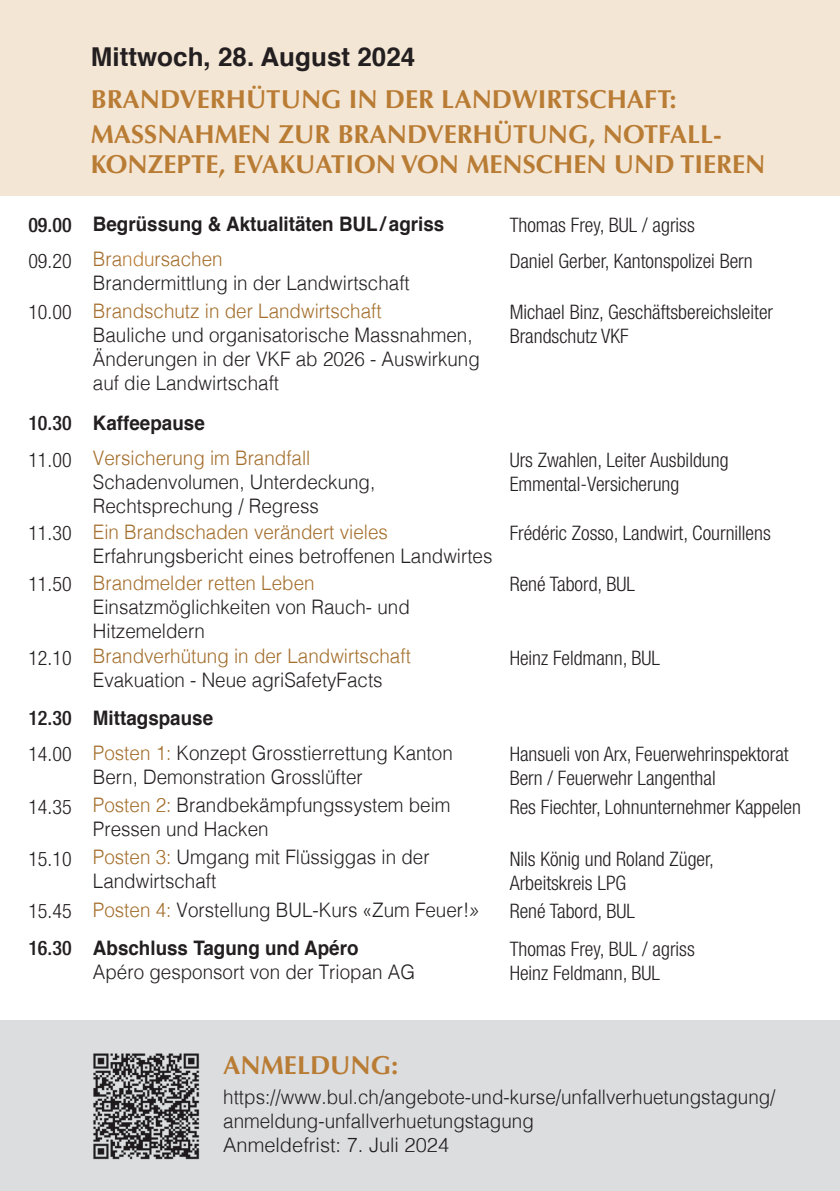
<style>
.page{position:relative;width:840px;height:1191px;background:#fff}
.page>*{position:absolute;margin:0;border:0;box-sizing:border-box;transform-origin:0 0}
.t1{font:700 26px/35.6px "Optima";color:#b97c34}
.t2{font:700 26px "Helvetica";color:#231f20}
.t3{font:300 20px/24px "Helvetica";color:#231f20;scale:.94 1}
.t4{font:300 condensed 20px/24px "Helvetica Neue";color:#231f20}
.t5{font:300 20px/35.2px "Helvetica";color:#a46e2c;scale:.94 1}
.t6{font:700 20px "Helvetica";color:#231f20;scale:.94 1}
.s1{font-family:"Helvetica Neue";font-weight:500;font-stretch:condensed}
.s2{font-family:"Helvetica Neue";font-stretch:condensed}
.s3{color:#a46e2c}
.s4{color:#b97c34}
.s5{font-family:"Helvetica Neue";font-weight:500;font-stretch:condensed;color:#231f20}
.s6{font-weight:700;color:#231f20}
.s7{font-family:"Helvetica Neue";font-stretch:condensed;color:#231f20}
.s8{color:#231f20}
.s9{font-weight:700}
.s10{font-family:"Calibri"}
.s11{font-family:"Frutiger LT Std";font-style:italic}
</style>
<div class="page">
<div style="left:0;top:0;width:839px;height:196px;background:#f4e6d5"></div>
<div style="left:0;top:1020px;width:839px;height:171px;background:#dcdddf"></div>
<img style="left:93px;top:1053px;width:107px;height:107px">
<h1 class="t2" style="left:91px;top:36px;width:326px">Mittwoch, 28. August 2024</h1>
<h1 class="t1" style="left:91px;top:81px;width:632px">BRANDVERHÜTUNG IN DER LANDWIRTSCHAFT:<br>MASSNAHMEN ZUR BRANDVERHÜTUNG, NOTFALL-</h1>
<h1 class="t1" style="left:91px;top:147px;width:675px">KONZEPTE, EVAKUATION VON MENSCHEN UND TIEREN</h1>
<p class="t6" style="left:28px;top:208px;width:444px"><span class="s1">09.00</span> Begrüssung &amp; Aktualitäten BUL/ agriss</p>
<p class="t4" style="left:509px;top:212px;width:186px">Thomas Frey, BUL / agriss</p>
<p class="t3" style="left:93px;top:246px;width:338px;text-indent:-64px"><span class="s2">09.20</span> <span class="s3">Bra</span><span class="s4">ndu</span><span class="s3">rsachen<br></span>Brandermittlung in der Landwirtschaft</p>
<p class="t4" style="left:509px;top:249px;width:244px">Daniel Gerber, Kantonspolizei Bern</p>
<p class="t3" style="left:93px;top:297px;width:413px;text-indent:-64px"><span class="s2">10.00</span> <span class="s3">Brandschutz in der Landwirtschaft<br></span>Bauliche und organisatorische Massnahmen, Änderungen in der VKF ab 2026 - Auswirkung auf die Landwirtschaft</p>
<p class="t4" style="left:509px;top:300px;width:265px">Michael Binz, Geschäftsbereichsleiter<br>Brandschutz VKF</p>
<p class="t5" style="left:28px;top:403px;width:301px"><span class="s5">10.30</span> <span class="s6">Kaffeepause<br></span><span class="s7">11.00</span> Versicherung im Brandfall</p>
<p class="t3" style="left:93px;top:468px;width:302px">Schadenvolumen, Unterdeckung,<br>Rechtsprechung / Regress</p>
<p class="t4" style="left:509px;top:447px;width:220px">Urs Zwahlen, Leiter Ausbildung<br>Emmental-Versicherung</p>
<p class="t3" style="left:93px;top:518px;width:426px;text-indent:-64px"><span class="s2">11.30</span> <span class="s3">Ein Brandschaden verändert vieles<br></span>Erfahrungsbericht eines betroffenen Landwirtes</p>
<p class="t4" style="left:509px;top:521px;width:262px">Frédéric Zosso, Landwirt, Cournillens</p>
<p class="t3" style="left:93px;top:569px;width:338px;text-indent:-64px"><span class="s2">11.50</span> <span class="s3">Brandmelder retten Leben<br></span>Einsatzmöglichkeiten von Rauch- und<br>Hitzemeldern</p>
<p class="t4" style="left:509px;top:572px;width:127px">René Tabord, BUL</p>
<p class="t5" style="left:93px;top:643px;width:339px;line-height:24px;text-indent:-64px"><span class="s7">12.10</span> Brandverhütung in der Landwirtschaft<br><span class="s8">Evakuation - Neue agriSafetyFacts</span></p>
<p class="t4" style="left:509px;top:646px;width:152px">Heinz Feldmann, BUL</p>
<p class="t3" style="left:28px;top:698px;width:453px;line-height:35.2px"><span class="s1">12.30</span> <span class="s9">Mittagspause<br></span><span class="s2">14.00</span> <span class="s3">Posten 1:</span> Konzept Grosstierrettung Kanton</p>
<p class="t3" style="left:93px;top:763px;width:288px">Bern, Demonstration Grosslüfter</p>
<p class="t4" style="left:509px;top:742px;width:280px">Hansueli von Arx, Feuerwehrinspektorat<br>Bern / Feuerwehr Langenthal</p>
<p class="t3" style="left:93px;top:791px;width:382px;text-indent:-64px"><span class="s2">14.35</span> <span class="s3">Posten 2:</span> Brandbekämpfungssystem beim<br>Pressen und Hacken</p>
<p class="t4" style="left:509px;top:794px;width:293px">Res Fiechter, Lohnunternehmer Kappelen</p>
<p class="t3" style="left:93px;top:843px;width:359px;text-indent:-64px"><span class="s2">15.10</span> <span class="s3">Posten 3:</span> Umgang mit Flüssiggas in der<br>Landwirtschaft</p>
<p class="t4" style="left:509px;top:846px;width:206px">Nils König und Roland Züger,<br>Arbeitskreis LPG</p>
<p class="t3" style="left:28px;top:896px;width:480px"><span class="s2">15.45</span> <span class="s3">Posten 4:</span> Vorstellung BUL-Kurs <span class="s10">«</span>Zum Feuer!<span class="s11">»</span></p>
<p class="t4" style="left:509px;top:898px;width:127px">René Tabord, BUL</p>
<p class="t3" style="left:93px;top:934px;width:344px;text-indent:-64px"><span class="s1">16.30</span> <span class="s9">Abschluss Tagung und Apéro<br></span>Apéro gesponsort von der Triopan AG</p>
<p class="t4" style="left:509px;top:936px;width:186px">Thomas Frey, BUL / agriss<br>Heinz Feldmann, BUL</p>
<h1 class="t1" style="left:223px;top:1047px;width:176px">ANMELDUNG:</h1>
<p class="t3" style="left:223px;top:1083px;width:588px">https://www.bul.ch/angebote-und-kurse/unfallverhuetungstagung/ anmeldung-unfallverhuetungstagung<br>Anmeldefrist: 7. Juli 2024</p>
</div>
